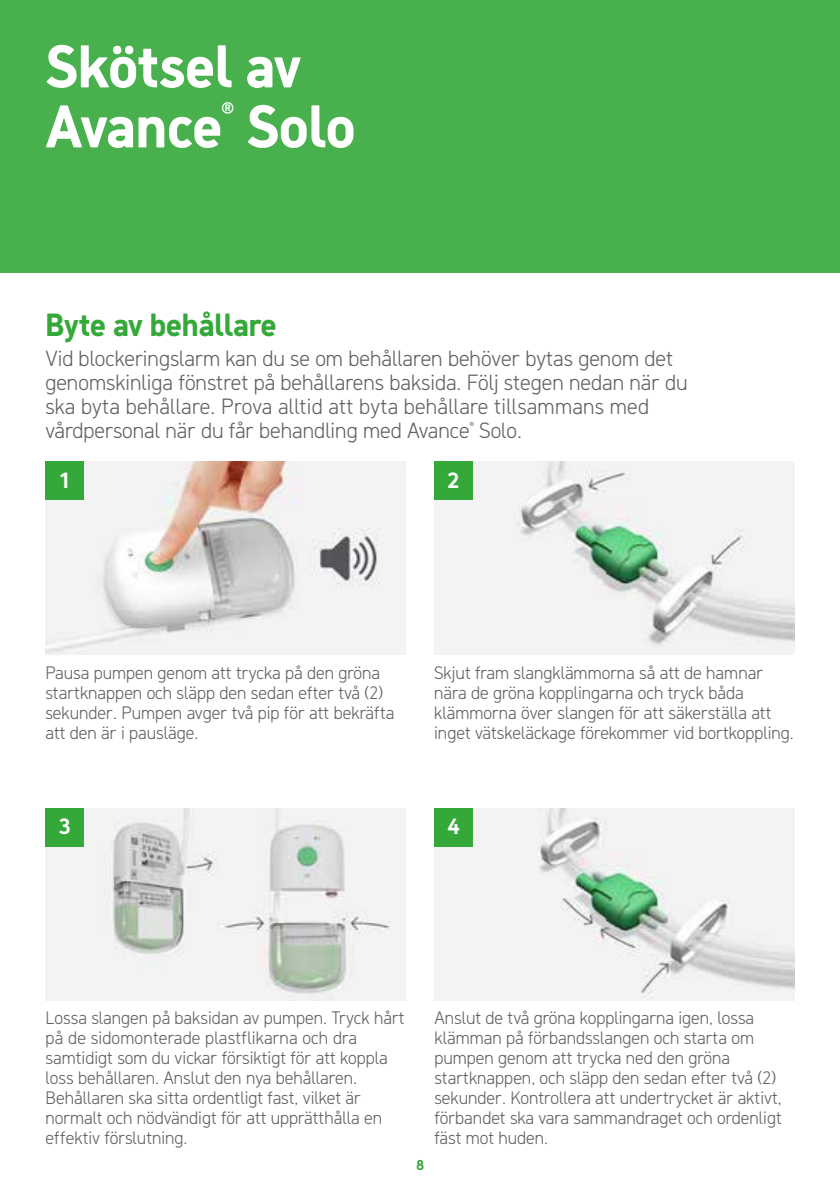
<style>
.page{position:relative;width:840px;height:1191px;background:#fff}
.page>*{position:absolute;margin:0;border:0;box-sizing:border-box;transform-origin:0 0}
.t1{font:700 60px/60px "Molnlycke Sans";color:#fff}
.t2{font:700 32px "Molnlycke Sans";color:#34a93a}
.t3{font:300 22px/24px "Molnlycke Sans";color:#636362}
.t4{font:700 22px "Molnlycke Sans";color:#fff}
.t5{font:300 18px/20px "Molnlycke Sans";color:#636362}
.t6{font:700 14.4px "Molnlycke Sans";color:#34a93a}
</style>
<div class="page">
<div style="left:0;top:0;width:839px;height:272px;background:#48b14e"></div>
<img style="left:45px;top:462px;width:360px;height:192px">
<div style="left:45px;top:462px;width:39px;height:38px;background:#34a93a"></div>
<img style="left:434px;top:462px;width:359px;height:192px">
<div style="left:434px;top:462px;width:38px;height:38px;background:#34a93a"></div>
<img style="left:46px;top:808px;width:359px;height:193px">
<div style="left:46px;top:808px;width:38px;height:38px;background:#34a93a"></div>
<img style="left:434px;top:808px;width:360px;height:193px">
<div style="left:434px;top:808px;width:38px;height:38px;background:#34a93a"></div>
<h1 class="t1" style="left:45px;top:36px;width:311px">Skötsel av<br>Avance<sup>®</sup> Solo</h1>
<h2 class="t2" style="left:45px;top:306px;width:232px">Byte av behållare</h2>
<p class="t3" style="left:45px;top:346px;width:643px">Vid blockeringslarm kan du se om behållaren behöver bytas genom det genomskinliga fönstret på behållarens baksida. Följ stegen nedan när du ska byta behållare. Prova alltid att byta behållare tillsammans med vårdpersonal när du får behandling med Avance<sup>®</sup> Solo.</p>
<p class="t4" style="left:60px;top:467px;width:11px">1</p>
<p class="t4" style="left:447px;top:467px;width:13px">2</p>
<p class="t5" style="left:45px;top:663px;width:350px">Pausa pumpen genom att trycka på den gröna startknappen och släpp den sedan efter två (2) sekunder. Pumpen avger två pip för att bekräfta att den är i pausläge.</p>
<p class="t5" style="left:434px;top:663px;width:361px">Skjut fram slangklämmorna så att de hamnar nära de gröna kopplingarna och tryck båda klämmorna över slangen för att säkerställa att inget vätskeläckage förekommer vid bortkoppling.</p>
<p class="t4" style="left:59px;top:813px;width:13px">3</p>
<p class="t4" style="left:447px;top:813px;width:13px">4</p>
<p class="t5" style="left:46px;top:1007px;width:360px">Lossa slangen på baksidan av pumpen. Tryck hårt på de sidomonterade plastflikarna och dra samtidigt som du vickar försiktigt för att koppla loss behållaren. Anslut den nya behållaren.<br>Behållaren ska sitta ordentligt fast, vilket är normalt och nödvändigt för att upprätthålla en effektiv förslutning.</p>
<p class="t5" style="left:434px;top:1007px;width:349px">Anslut de två gröna kopplingarna igen, lossa klämman på förbandsslangen och starta om pumpen genom att trycka ned den gröna startknappen, och släpp den sedan efter två (2) sekunder. Kontrollera att undertrycket är aktivt, förbandet ska vara sammandraget och ordenligt fäst mot huden.</p>
<p class="t6" style="left:416px;top:1156px;width:9px">8</p>
</div>
